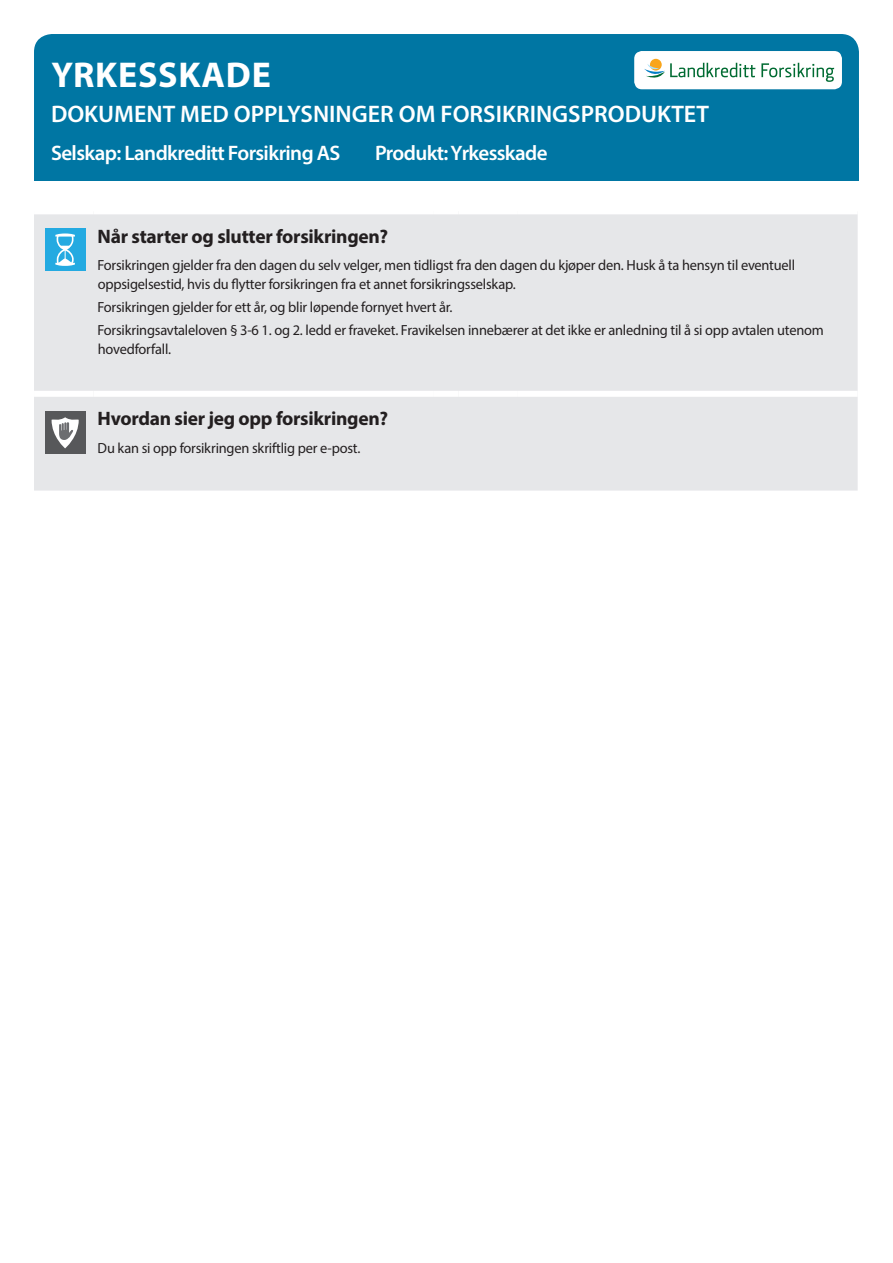
<style>
.page{position:relative;width:893px;height:1263px;background:#fff}
.page>*{position:absolute;margin:0;border:0;box-sizing:border-box;transform-origin:0 0}
.t1{font:700 36px "Myriad Pro";letter-spacing:.02em;color:#fff}
.t2{font:600 24px "Myriad Pro";color:#fff}
.t3{font:600 21px "Myriad Pro";letter-spacing:-.03em;color:#fff}
.t4{font:700 19.5px "Myriad Pro";letter-spacing:-.015em;color:#231f20}
.t5{font:14.7px/18.8px "Myriad Pro";letter-spacing:-.015em;color:#231f20}
</style>
<div class="page">
<div style="left:34px;top:214px;width:824px;height:277px;background:#e6e7e9"></div>
<div style="left:93px;top:391px;width:340px;height:6px;background:#fff"></div>
<div style="left:433px;top:391px;width:26px;height:6px;background:#fff"></div>
<div style="left:459px;top:391px;width:59px;height:6px;background:#fff"></div>
<div style="left:518px;top:391px;width:340px;height:6px;background:#fff"></div>
<div style="left:34px;top:391px;width:59px;height:6px;background:#fff"></div>
<div style="left:45px;top:228px;width:41px;height:43px;background:#24aae1"></div>
<svg style="left:55px;top:233px;width:20px;height:33px"></svg>
<div style="left:45px;top:411px;width:41px;height:42px;background:#57585a"></div>
<svg style="left:52px;top:417px;width:27px;height:31px"></svg>
<div style="left:34px;top:34px;width:825px;height:147px;background:#0076a3;border-radius:18px"></div>
<div style="left:634px;top:51px;width:208px;height:38px;background:#fff;border-radius:8px"></div>
<div style="left:650px;top:59px;width:12px;height:12px;background:#f9a51b;border-radius:50%"></div>
<svg style="left:644px;top:63px;width:111px;height:15px"></svg>
<svg style="left:761px;top:63px;width:73px;height:19px"></svg>
<h1 class="t1" style="left:51px;top:51px;width:221px">YRKESSKADE</h1>
<h2 class="t2" style="left:51px;top:99px;width:660px">DOKUMENT MED OPPLYSNINGER OM FORSIKRINGSPRODUKTET</h2>
<h3 class="t3" style="left:51px;top:140px;width:291px">Selskap: Landkreditt Forsikring AS</h3>
<h3 class="t3" style="left:375px;top:140px;width:174px">Produkt: Yrkesskade</h3>
<h3 class="t4" style="left:98px;top:224px;width:292px">Når starter og slutter forsikringen?</h3>
<p class="t5" style="left:98px;top:256px;width:699px">Forsikringen gjelder fra den dagen du selv velger, men tidligst fra den dagen du kjøper den. Husk å ta hensyn til eventuell oppsigelsestid, hvis du flytter forsikringen fra et annet forsikringsselskap.</p>
<p class="t5" style="left:98px;top:295px;width:728px;line-height:23px">Forsikringen gjelder for ett år, og blir løpende fornyet hvert år.<br>Forsikringsavtaleloven § 3-6 1. og 2. ledd er fraveket. Fravikelsen innebærer at det ikke er anledning til å si opp avtalen utenom</p>
<p class="t5" style="left:98px;top:339px;width:75px">hovedforfall.</p>
<h3 class="t4" style="left:98px;top:406px;width:292px">Hvordan sier jeg opp forsikringen?</h3>
<p class="t5" style="left:98px;top:438px;width:264px">Du kan si opp forsikringen skriftlig per e-post.</p>
</div>
